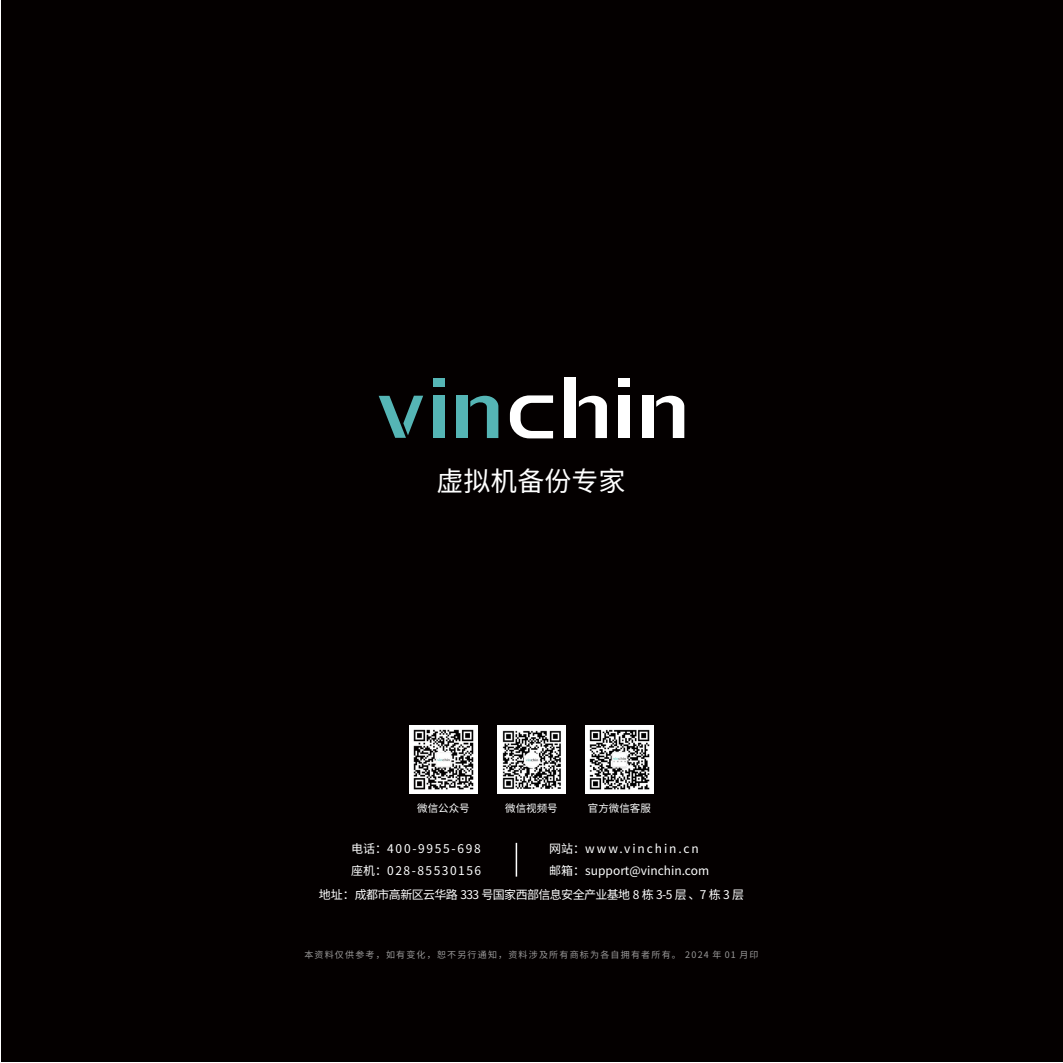
<style>
.page{position:relative;width:1063px;height:1063px;background:#fff}
.page>*{position:absolute;margin:0;border:0;box-sizing:border-box;transform-origin:0 0}
.t1{font:27px "Source Han Sans CN";color:#fff}
.t2{font:12px "Source Han Sans CN";letter-spacing:-.05em;color:#fff}
.t3{font:12px "Source Han Sans CN";color:#fff}
.t4{font:12px "Source Han Sans CN";letter-spacing:.16em;color:#fff}
.t5{font:12px "Source Han Sans CN";letter-spacing:.14em;color:#fff}
.t6{font:12px "Source Han Sans CN";letter-spacing:.125em;color:#fff}
.t7{font:10.5px "Source Han Sans CN";color:#fff}
.t8{font:9px "Source Han Sans CN";letter-spacing:.135em;color:#fff}
</style>
<div class="page">
<div style="left:1px;top:1px;width:1061px;height:1061px;background:#040000"></div>
<div style="left:564px;top:378px;width:12px;height:60px;background:#fff"></div>
<svg style="left:579px;top:396px;width:28px;height:42px"></svg>
<div style="left:618px;top:396px;width:12px;height:42px;background:#fff"></div>
<div style="left:618px;top:378px;width:12px;height:9px;background:#fff"></div>
<div style="left:642px;top:396px;width:12px;height:42px;background:#fff"></div>
<svg style="left:656px;top:396px;width:28px;height:42px"></svg>
<svg style="left:510px;top:395px;width:43px;height:43px"></svg>
<div style="left:433px;top:396px;width:12px;height:42px;background:#55b5b5"></div>
<div style="left:433px;top:378px;width:12px;height:9px;background:#55b5b5"></div>
<div style="left:456px;top:396px;width:12px;height:42px;background:#55b5b5"></div>
<svg style="left:470px;top:396px;width:28px;height:42px"></svg>
<svg style="left:379px;top:396px;width:44px;height:42px"></svg>
<img style="left:410px;top:725px;width:68px;height:68px">
<img style="left:498px;top:725px;width:67px;height:68px">
<img style="left:585px;top:725px;width:68px;height:68px">
<hr style="left:516px;top:843px;width:1px;height:34px;background:#fff">
<h1 class="t1" style="left:436px;top:466px;width:190px">虚拟机备份专家</h1>
<p class="t7" style="left:417px;top:802px;width:54px">微信公众号</p>
<p class="t7" style="left:505px;top:802px;width:54px">微信视频号</p>
<p class="t7" style="left:588px;top:802px;width:64px">官方微信客服</p>
<h2 class="t5" style="left:351px;top:842px;width:131px">电话：400-9955-698</h2>
<h2 class="t4" style="left:549px;top:842px;width:151px">网站：www.vinchin.cn</h2>
<h2 class="t6" style="left:351px;top:864px;width:131px">座机：028-85530156</h2>
<h2 class="t3" style="left:549px;top:864px;width:161px">邮箱：support@vinchin.com</h2>
<h2 class="t2" style="left:319px;top:888px;width:427px">地址：成都市高新区云华路 333 号国家西部信息安全产业基地 8 栋 3-5 层 、7 栋 3 层</h2>
<p class="t8" style="left:304px;top:950px;width:456px">本资料仅供参考，如有变化，恕不另行通知，资料涉及所有商标为各自拥有者所有。 2024 年 01 月印</p>
</div>
